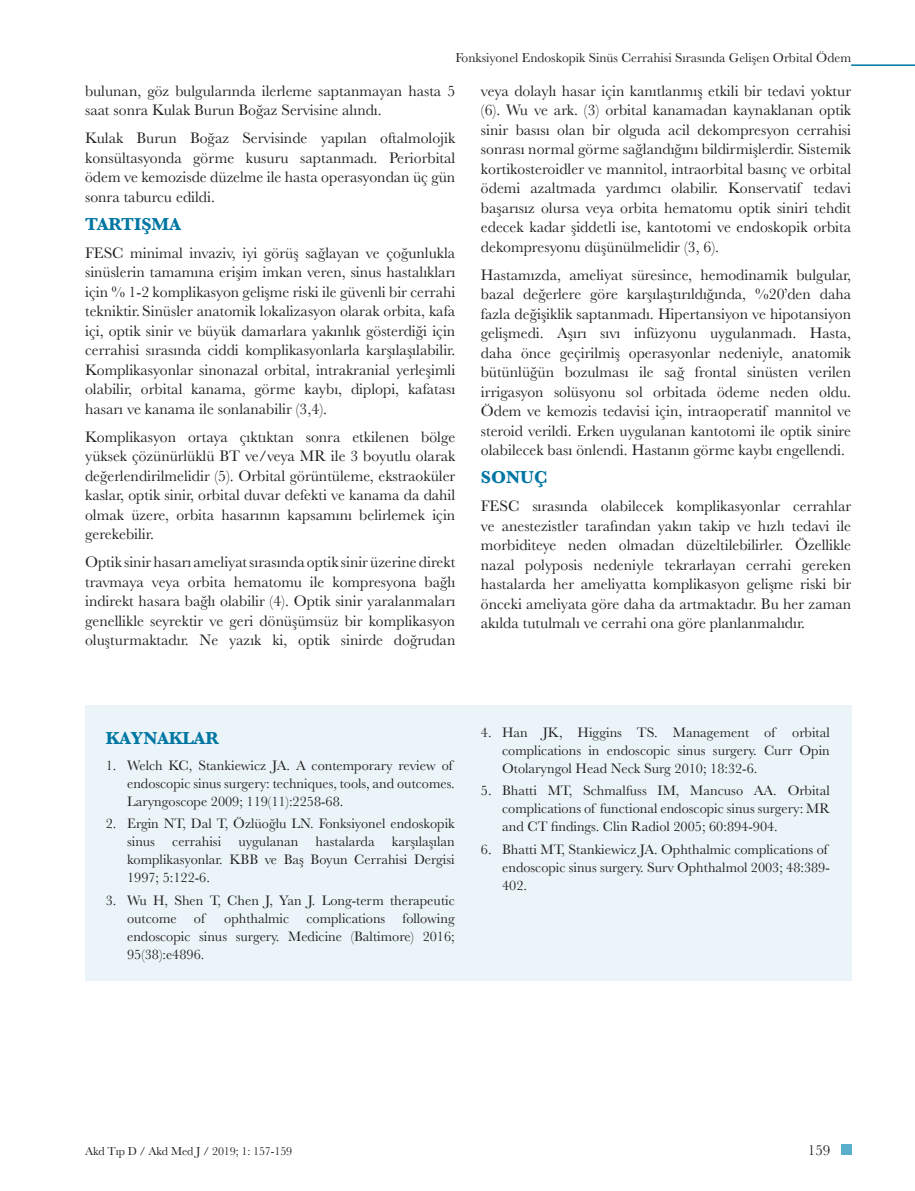
<style>
.page{position:relative;width:915px;height:1191px;background:#fff}
.page>*{position:absolute;margin:0;border:0;box-sizing:border-box;transform-origin:0 0}
.t1{font:700 18px "Baskerville";color:#0076a3}
.t2{font:15.75px/19.5px "Baskerville";color:#231f20;text-align:justify}
.t3{font:15px "Baskerville";color:#231f20}
.t4{font:14.25px/18px "Baskerville";color:#231f20;text-align:justify}
.t5{font:13.5px "Baskerville";color:#231f20}
.t6{font:12px "Baskerville";letter-spacing:-.01em;color:#231f20}
</style>
<div class="page">
<div style="left:840px;top:1144px;width:10px;height:10px;background:#5aadcd"></div>
<hr style="left:850px;top:64px;width:64px;height:2px;background:#0076a3">
<div style="left:85px;top:705px;width:765px;height:275px;background:#ebf5f9"></div>
<p class="t5" style="left:455px;top:49px;width:397px">Fonksiyonel Endoskopik Sinüs Cerrahisi Sırasında Gelişen Orbital Ödem</p>
<p class="t2" style="left:85px;top:81px;width:371px">bulunan, göz bulgularında ilerleme saptanmayan hasta 5 saat sonra Kulak Burun Boğaz Servisine alındı.</p>
<p class="t2" style="left:85px;top:129px;width:371px">Kulak Burun Boğaz Servisinde yapılan oftalmolojik konsültasyonda görme kusuru saptanmadı. Periorbital ödem ve kemozisde düzelme ile hasta operasyondan üç gün sonra taburcu edildi.</p>
<p class="t1" style="left:85px;top:211px;width:97px">TARTIŞMA</p>
<p class="t2" style="left:85px;top:243px;width:371px">FESC minimal invaziv, iyi görüş sağlayan ve çoğunlukla sinüslerin tamamına erişim imkan veren, sinus hastalıkları için % 1-2 komplikasyon gelişme riski ile güvenli bir cerrahi tekniktir. Sinüsler anatomik lokalizasyon olarak orbita, kafa içi, optik sinir ve büyük damarlara yakınlık gösterdiği için cerrahisi sırasında ciddi komplikasyonlarla karşılaşılabilir.<br>Komplikasyonlar sinonazal orbital, intrakranial yerleşimli olabilir, orbital kanama, görme kaybı, diplopi, kafatası hasarı ve kanama ile sonlanabilir (3,4).</p>
<p class="t2" style="left:85px;top:427px;width:371px">Komplikasyon ortaya çıktıktan sonra etkilenen bölge yüksek çözünürlüklü BT ve/veya MR ile 3 boyutlu olarak değerlendirilmelidir (5). Orbital görüntüleme, ekstraoküler kaslar, optik sinir, orbital duvar defekti ve kanama da dahil olmak üzere, orbita hasarının kapsamını belirlemek için gerekebilir.</p>
<p class="t2" style="left:85px;top:553px;width:371px">Optik sinir hasarı ameliyat sırasında optik sinir üzerine direkt travmaya veya orbita hematomu ile kompresyona bağlı indirekt hasara bağlı olabilir (4). Optik sinir yaralanmaları genellikle seyrektir ve geri dönüşümsüz bir komplikasyon oluşturmaktadır. Ne yazık ki, optik sinirde doğrudan</p>
<p class="t2" style="left:480px;top:81px;width:371px">veya dolaylı hasar için kanıtlanmış etkili bir tedavi yoktur (6). Wu ve ark. (3) orbital kanamadan kaynaklanan optik sinir basısı olan bir olguda acil dekompresyon cerrahisi sonrası normal görme sağlandığını bildirmişlerdir. Sistemik kortikosteroidler ve mannitol, intraorbital basınç ve orbital ödemi azaltmada yardımcı olabilir. Konservatif tedavi başarısız olursa veya orbita hematomu optik siniri tehdit edecek kadar şiddetli ise, kantotomi ve endoskopik orbita dekompresyonu düşünülmelidir (3, 6).</p>
<p class="t2" style="left:480px;top:265px;width:371px">Hastamızda, ameliyat süresince, hemodinamik bulgular, bazal değerlere göre karşılaştırıldığında, %20ʼden daha fazla değişiklik saptanmadı. Hipertansiyon ve hipotansiyon gelişmedi. Aşırı sıvı infüzyonu uygulanmadı. Hasta, daha önce geçirilmiş operasyonlar nedeniyle, anatomik bütünlüğün bozulması ile sağ frontal sinüsten verilen irrigasyon solüsyonu sol orbitada ödeme neden oldu.<br>Ödem ve kemozis tedavisi için, intraoperatif mannitol ve steroid verildi. Erken uygulanan kantotomi ile optik sinire olabilecek bası önlendi. Hastanın görme kaybı engellendi.</p>
<p class="t1" style="left:480px;top:465px;width:68px">SONUÇ</p>
<p class="t2" style="left:480px;top:497px;width:371px">FESC sırasında olabilecek komplikasyonlar cerrahlar ve anestezistler tarafından yakın takip ve hızlı tedavi ile morbiditeye neden olmadan düzeltilebilirler. Özellikle nazal polyposis nedeniyle tekrarlayan cerrahi gereken hastalarda her ameliyatta komplikasyon gelişme riski bir önceki ameliyata göre daha da artmaktadır. Bu her zaman akılda tutulmalı ve cerrahi ona göre planlanmalıdır.</p>
<p class="t1" style="left:106px;top:725px;width:115px">KAYNAKLAR</p>
<p class="t4" style="left:127px;top:756px;width:329px;text-align:left;text-indent:-21px">1. Welch KC, Stankiewicz JA. A contemporary review of endoscopic sinus surgery: techniques, tools, and outcomes.<br>Laryngoscope 2009; 119(11):2258-68.</p>
<p class="t4" style="left:127px;top:815px;width:329px;text-indent:-21px">2. Ergin NT, Dal T, Özlüoğlu LN. Fonksiyonel endoskopik sinus cerrahisi uygulanan hastalarda karşılaşılan komplikasyonlar. KBB ve Baş Boyun Cerrahisi Dergisi 1997; 5:122-6.</p>
<p class="t4" style="left:127px;top:891px;width:329px;text-indent:-21px">3. Wu H, Shen T, Chen J, Yan J. Long-term therapeutic outcome of</p>
<p class="t4" style="left:127px;top:909px;width:329px;text-indent:97px">ophthalmic complications following endoscopic sinus surgery. Medicine (Baltimore) 2016; 95(38):e4896.</p>
<p class="t4" style="left:502px;top:723px;width:329px;text-indent:-21px">4. Han JK, Higgins TS. Management of orbital complications in endoscopic sinus surgery. Curr Opin Otolaryngol Head Neck Surg 2010; 18:32-6.</p>
<p class="t4" style="left:502px;top:782px;width:329px;text-indent:-21px">5. Bhatti MT, Schmalfuss IM, Mancuso AA. Orbital complications of functional endoscopic sinus surgery: MR and CT findings. Clin Radiol 2005; 60:894-904.</p>
<p class="t4" style="left:502px;top:840px;width:329px;text-align:left;text-indent:-21px">6. Bhatti MT, Stankiewicz JA. Ophthalmic complications of endoscopic sinus surgery. Surv Ophthalmol 2003; 48:389-<br>402.</p>
<p class="t6" style="left:85px;top:1143px;width:208px">Akd Tıp D / Akd Med J / 2019; 1: 157-159</p>
<p class="t3" style="left:807px;top:1140px;width:24px">159</p>
</div>
